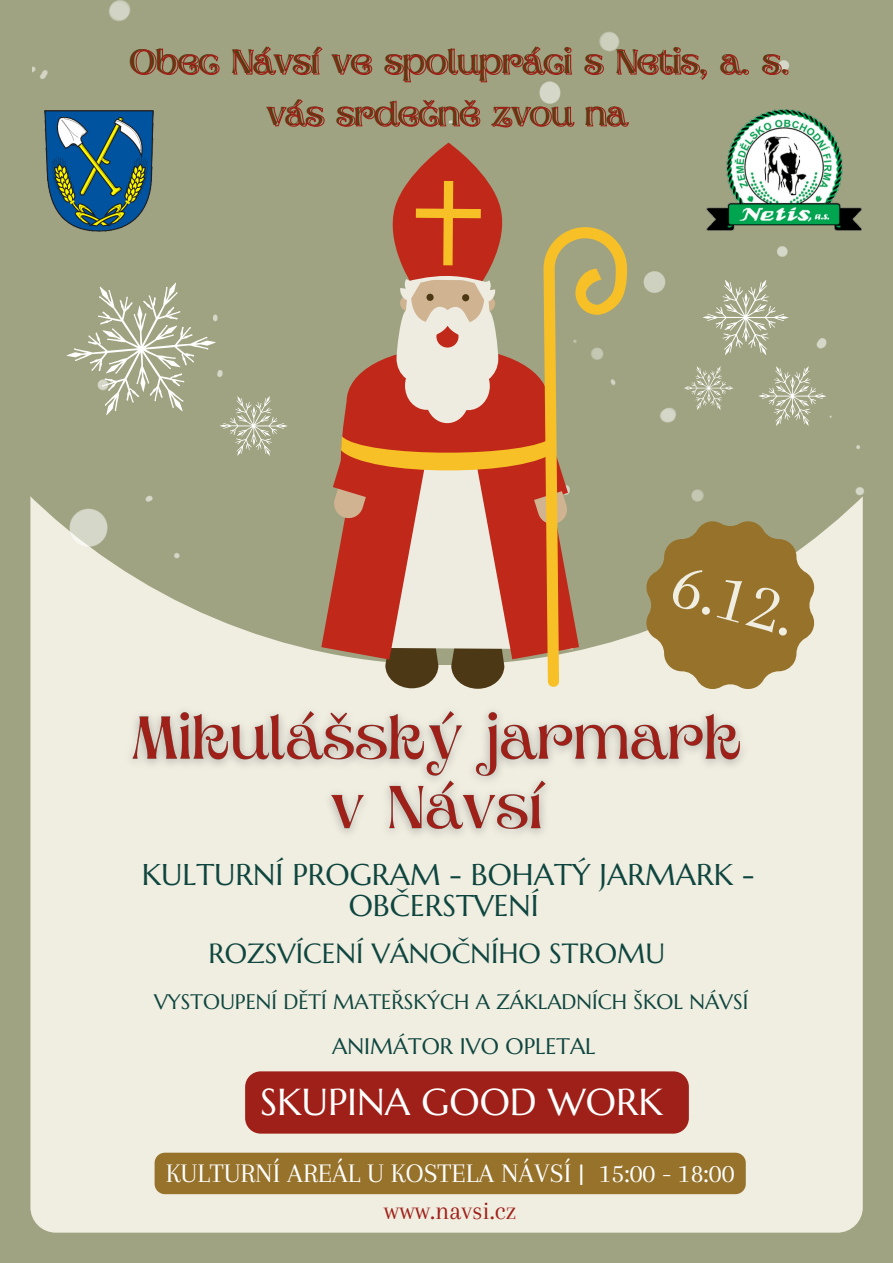
<style>
.page{position:relative;width:893px;height:1263px;background:#9fa381}
.page>*{position:absolute;margin:0;border:0;box-sizing:border-box;transform-origin:0 0}
.t1{font:71.25px "Arapey";color:#f0ede1}
.t2{font:37.5px "Marcellus";color:#fff}
.t3{font:33.75px "Aprila";color:#533c0f}
.t4{font:33px "Aprila";color:#533c0f}
.t5{font:30px/30.9px "Marcellus";color:#0e463f;text-align:center}
.t6{font:27.75px "Arapey";color:#fff}
.t7{font:27.75px "Marcellus";color:#0e463f}
.t8{font:26.25px "Arapey";color:#9f2018}
.t9{font:22.5px "Marcellus";color:#0e463f}
.t10{font:21px "Marcellus";color:#0e463f}
</style>
<div class="page">
<div style="left:30px;top:30px;width:832px;height:1202px;background:#f0ede1;border-radius:25px"></div>
<svg style="left:30px;top:47px;width:833px;height:618px"></svg>
<div style="left:32px;top:0;width:832px;height:558px;background:#9fa381"></div>
<svg style="left:646px;top:521px;width:168px;height:168px;background:#a2864b"></svg>
<svg style="left:321px;top:143px;width:306px;height:546px"></svg>
<img style="left:45px;top:110px;width:109px;height:121px">
<svg style="left:45px;top:250px;width:242px;height:206px;background:#a6a98a"></svg>
<svg style="left:702px;top:280px;width:86px;height:75px;background:#adb093"></svg>
<svg style="left:758px;top:366px;width:68px;height:60px;background:#acb093"></svg>
<svg style="left:684px;top:366px;width:49px;height:44px;background:#acb093"></svg>
<img style="left:680px;top:94px;width:184px;height:161px">
<div style="left:245px;top:1071px;width:444px;height:62px;background:#9f2018;border-radius:16px"></div>
<svg style="left:131px;top:46px;width:658px;height:37px;background:#9f8d70"></svg>
<div style="left:155px;top:1153px;width:591px;height:41px;background:#96722b"></div>
<img style="left:132px;top:711px;width:610px;height:124px">
<svg style="left:267px;top:98px;width:362px;height:30px;background:#9f896c"></svg>
<h3 class="t3" style="left:129px;top:48px;width:660px">Obec Návsí ve spolupráci s Netis, a. s.</h3>
<h3 class="t4" style="left:266px;top:100px;width:361px">vás srdečně zvou na</h3>
<p class="t1" style="left:682px;top:544px;width:128px;rotate:15deg">6.12.</p>
<p class="t5" style="left:142px;top:859px;width:614px">KULTURNÍ PROGRAM - BOHATÝ JARMARK -<br>OBČERSTVENÍ</p>
<p class="t7" style="left:208px;top:936px;width:458px">ROZSVÍCENÍ VÁNOČNÍHO STROMU</p>
<p class="t10" style="left:154px;top:988px;width:595px">VYSTOUPENÍ DĚTÍ MATEŘSKÝCH A ZÁKLADNÍCH ŠKOL NÁVSÍ</p>
<p class="t9" style="left:332px;top:1032px;width:265px">ANIMÁTOR IVO OPLETAL</p>
<p class="t2" style="left:260px;top:1079px;width:404px">SKUPINA GOOD WORK</p>
<p class="t6" style="left:166px;top:1158px;width:570px">KULTURNÍ AREÁL U KOSTELA NÁVSÍ | 15:00 - 18:00</p>
<p class="t8" style="left:384px;top:1196px;width:134px">www.navsi.cz</p>
</div>
